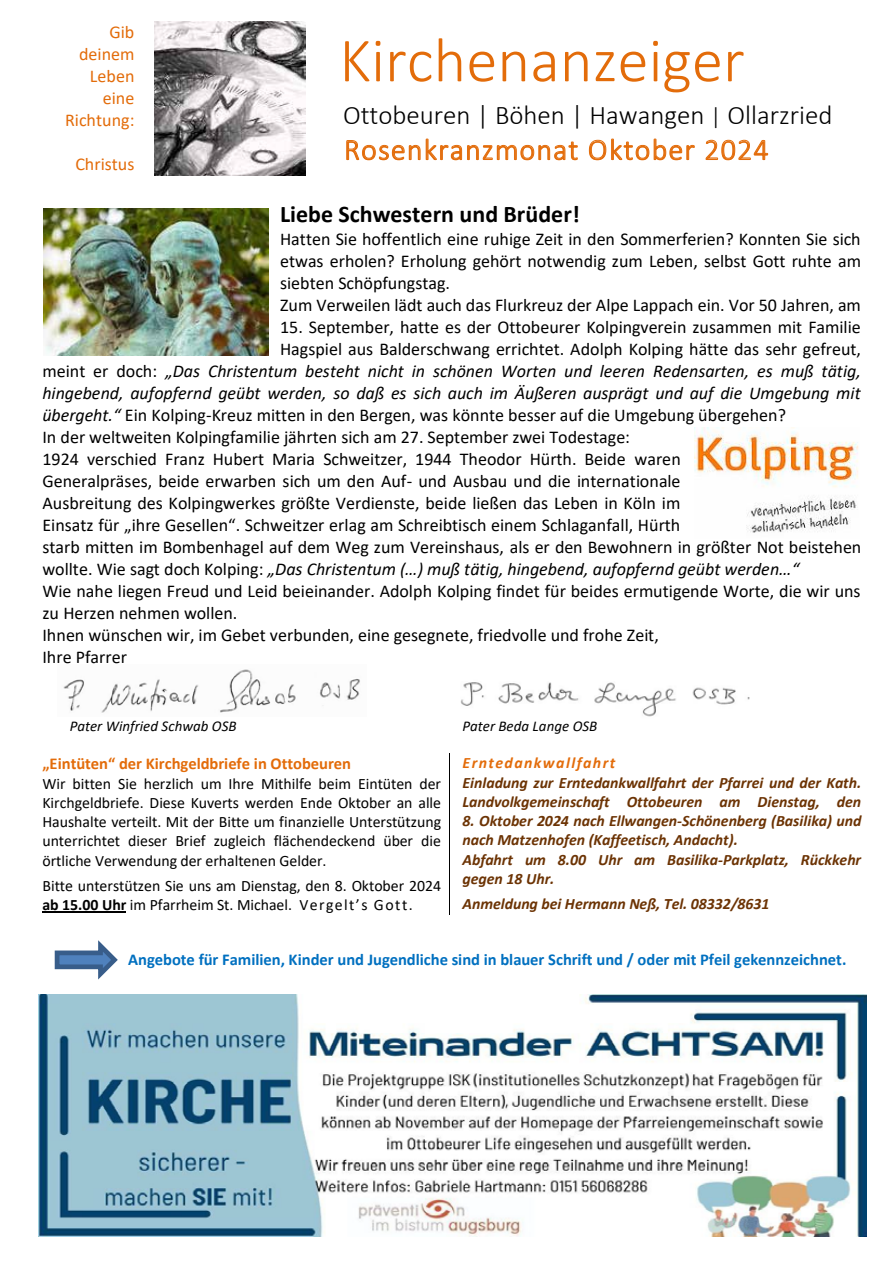
<style>
.page{position:relative;width:893px;height:1263px;background:#fff}
.page>*{position:absolute;margin:0;border:0;box-sizing:border-box;transform-origin:0 0}
.t1{font:300 63px "Calibri";color:#e36c0a}
.t2{font:300 30px "Calibri";letter-spacing:.04em;color:#e36c0a}
.t3{font:300 27px "Calibri";color:#000}
.t4{font:700 24px "Calibri";color:#000}
.t5{font:18px/22px "Calibri";color:#000}
.t6{font:italic 18px "Calibri";color:#000}
.t7{font:18px/21.9px "Calibri";color:#e36c0a;text-align:right}
.t8{font:700 16.5px "Calibri";letter-spacing:-.005em;color:#0070c0}
.t9{font:700 16.5px "Calibri";letter-spacing:-.005em;color:#e36c0a}
.t10{font:15.9px/19.2px "Calibri";color:#000;text-align:justify}
.t11{font:italic 700 15.9px/19.2px "Calibri";letter-spacing:-.005em;color:#6c3304}
.t12{font:italic 700 15.9px "Calibri";letter-spacing:.09em;color:#e36c0a}
.t13{font:italic 15px "Calibri";letter-spacing:.005em;color:#000}
.s1{font-size:24px}
.s2{font-style:normal}
.s3{font-style:italic}
.s4{font-weight:700}
</style>
<div class="page">
<img style="left:154px;top:21px;width:151px;height:155px">
<img style="left:63px;top:669px;width:297px;height:44px">
<img style="left:460px;top:682px;width:290px;height:35px">
<hr style="left:42px;top:912px;width:84px;height:1px;background:#000">
<svg style="left:449px;top:753px;width:1px;height:161px"></svg>
<img style="left:44px;top:208px;width:224px;height:148px">
<img style="left:694px;top:427px;width:165px;height:106px">
<img style="left:38px;top:994px;width:828px;height:242px">
<svg style="left:54px;top:940px;width:64px;height:40px"></svg>
<p class="t7" style="left:65px;top:21px;width:71px">Gib deinem<br>Leben eine<br>Richtung:</p>
<p class="t7" style="left:75px;top:153px;width:61px">Christus</p>
<h1 class="t1" style="left:339px;top:21px;width:407px">Kirchenanzeiger</h1>
<h3 class="t3" style="left:343px;top:98px;width:491px">Ottobeuren | Böhen | Hawangen <span class="s1">|</span> Ollarzried</h3>
<h2 class="t2" style="left:344px;top:131px;width:426px">Rosenkranzmonat Oktober 2024</h2>
<h3 class="t4" style="left:280px;top:197px;width:301px">Liebe Schwestern und Brüder!</h3>
<p class="t5" style="left:280px;top:228px;width:582px">Hatten Sie hoffentlich eine ruhige Zeit in den Sommerferien? Konnten Sie sich etwas erholen? Erholung gehört notwendig zum Leben, selbst Gott ruhte am siebten Schöpfungstag.<br>Zum Verweilen lädt auch das Flurkreuz der Alpe Lappach ein. Vor 50 Jahren, am</p>
<p class="t5" style="left:280px;top:316px;width:582px">15. September, hatte es der Ottobeurer Kolpingverein zusammen mit Familie</p>
<p class="t5" style="left:280px;top:338px;width:582px">Hagspiel aus Balderschwang errichtet. Adolph Kolping hätte das sehr gefreut,</p>
<p class="t6" style="left:42px;top:359px;width:820px"><span class="s2">meint er doch:</span> „Das Christentum besteht nicht in schönen Worten und leeren Redensarten, es muß tätig,</p>
<p class="t6" style="left:42px;top:381px;width:820px">hingebend, aufopfernd geübt werden, so daß es sich auch im Äußeren ausprägt und auf die Umgebung mit</p>
<p class="t5" style="left:42px;top:404px;width:745px"><span class="s3">übergeht.“</span> Ein Kolping-Kreuz mitten in den Bergen, was könnte besser auf die Umgebung übergehen?</p>
<p class="t5" style="left:42px;top:426px;width:589px">In der weltweiten Kolpingfamilie jährten sich am 27. September zwei Todestage:</p>
<p class="t5" style="left:42px;top:448px;width:640px">1924 verschied Franz Hubert Maria Schweitzer, 1944 Theodor Hürth. Beide waren</p>
<p class="t5" style="left:42px;top:470px;width:640px">Generalpräses, beide erwarben sich um den Auf- und Ausbau und die internationale</p>
<p class="t5" style="left:42px;top:491px;width:639px">Ausbreitung des Kolpingwerkes größte Verdienste, beide ließen das Leben in Köln im</p>
<p class="t5" style="left:42px;top:513px;width:639px">Einsatz für „ihre Gesellen“. Schweitzer erlag am Schreibtisch einem Schlaganfall, Hürth</p>
<p class="t5" style="left:42px;top:535px;width:820px">starb mitten im Bombenhagel auf dem Weg zum Vereinshaus, als er den Bewohnern in größter Not beistehen</p>
<p class="t6" style="left:42px;top:556px;width:758px"><span class="s2">wollte. Wie sagt doch Kolping:</span> „Das Christentum (…) muß tätig, hingebend, aufopfernd geübt werden…“</p>
<p class="t5" style="left:42px;top:579px;width:820px">Wie nahe liegen Freud und Leid beieinander. Adolph Kolping findet für beides ermutigende Worte, die wir uns</p>
<p class="t5" style="left:42px;top:601px;width:197px">zu Herzen nehmen wollen.</p>
<p class="t5" style="left:42px;top:623px;width:618px">Ihnen wünschen wir, im Gebet verbunden, eine gesegnete, friedvolle und frohe Zeit,</p>
<p class="t5" style="left:42px;top:645px;width:86px">Ihre Pfarrer</p>
<p class="t13" style="left:70px;top:716px;width:168px">Pater Winfried Schwab OSB</p>
<p class="t13" style="left:462px;top:716px;width:136px">Pater Beda Lange OSB</p>
<p class="t9" style="left:42px;top:752px;width:310px">„Eintüten“ der Kirchgeldbriefe in Ottobeuren</p>
<p class="t10" style="left:42px;top:773px;width:400px">Wir bitten Sie herzlich um Ihre Mithilfe beim Eintüten der Kirchgeldbriefe. Diese Kuverts werden Ende Oktober an alle Haushalte verteilt. Mit der Bitte um finanzielle Unterstützung unterrichtet dieser Brief zugleich flächendeckend über die örtliche Verwendung der erhaltenen Gelder.</p>
<p class="t10" style="left:42px;top:875px;width:400px">Bitte unterstützen Sie uns am Dienstag, den 8. Oktober 2024 <span class="s4">ab 15.00 Uhr</span> im Pfarrheim St. Michael. Vergelt’s Gott.</p>
<p class="t12" style="left:462px;top:752px;width:154px">Erntedankwallfahrt</p>
<p class="t11" style="left:462px;top:772px;width:400px">Einladung zur Erntedankwallfahrt der Pfarrei und der Kath.<br>Landvolkgemeinschaft Ottobeuren am Dienstag, den</p>
<p class="t11" style="left:462px;top:811px;width:400px">8. Oktober 2024 nach Ellwangen-Schönenberg (Basilika) und nach Matzenhofen (Kaffeetisch, Andacht).<br>Abfahrt um 8.00 Uhr am Basilika-Parkplatz, Rückkehr gegen 18 Uhr.</p>
<p class="t11" style="left:462px;top:894px;width:309px">Anmeldung bei Hermann Neß, Tel. 08332/8631</p>
<p class="t8" style="left:128px;top:947px;width:720px">Angebote für Familien, Kinder und Jugendliche sind in blauer Schrift und / oder mit Pfeil gekennzeichnet.</p>
</div>
